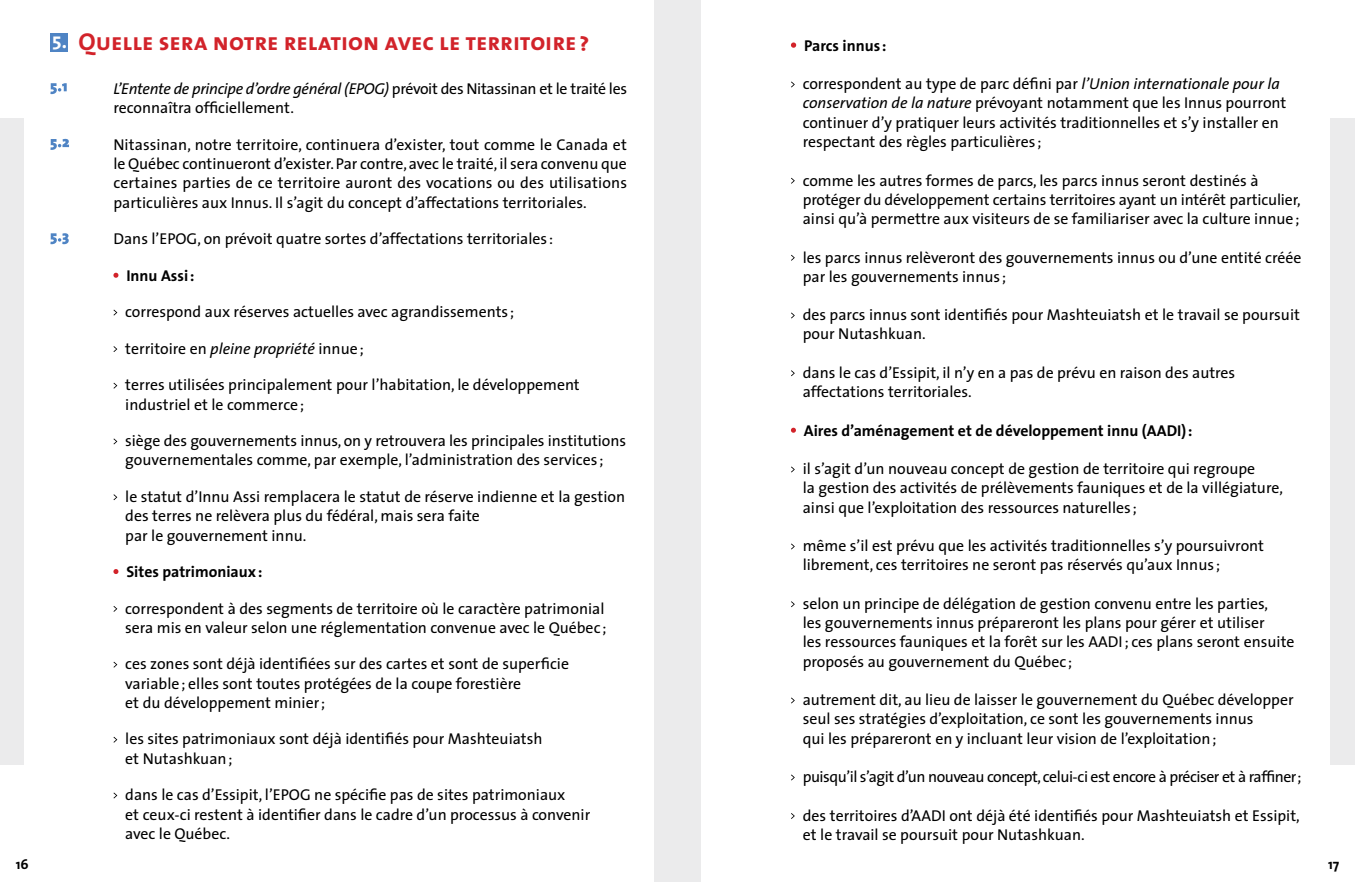
<style>
.page{position:relative;width:1355px;height:882px;background:#fff}
.page>*{position:absolute;margin:0;border:0;box-sizing:border-box;transform-origin:0 0}
.t1{font:24.5px "The Sans Bold Caps";color:#d2232a}
.t2{font:15.75px/19.2px "The Sans";color:#000}
.t3{font:700 15.75px "The Sans";color:#000}
.t4{font:15.75px "The Sans";letter-spacing:-.03em;color:#000}
.t5{font:700 14px "The Sans";color:#000}
.s1{font-family:"The Mix";font-weight:700;font-size:18.38px;color:#fff}
.s2{font-family:"The Mix";font-weight:700;font-size:20.47px;color:#fff}
.s3{font-style:italic}
</style>
<div class="page">
<div style="left:654px;top:0;width:23px;height:882px;background:#ebebec"></div>
<div style="left:677px;top:0;width:24px;height:882px;background:#ebebec"></div>
<svg style="left:791px;top:42px;width:5px;height:6px"></svg>
<svg style="left:791px;top:82px;width:4px;height:6px"></svg>
<svg style="left:791px;top:178px;width:4px;height:6px"></svg>
<svg style="left:791px;top:255px;width:4px;height:6px"></svg>
<svg style="left:791px;top:370px;width:4px;height:6px"></svg>
<svg style="left:791px;top:428px;width:5px;height:5px"></svg>
<svg style="left:791px;top:544px;width:4px;height:6px"></svg>
<svg style="left:791px;top:601px;width:4px;height:6px"></svg>
<svg style="left:791px;top:698px;width:4px;height:6px"></svg>
<svg style="left:791px;top:813px;width:4px;height:6px"></svg>
<svg style="left:50px;top:33px;width:18px;height:62px"></svg>
<svg style="left:50px;top:139px;width:19px;height:11px"></svg>
<svg style="left:50px;top:233px;width:19px;height:11px"></svg>
<svg style="left:113px;top:273px;width:5px;height:5px"></svg>
<svg style="left:113px;top:310px;width:4px;height:6px"></svg>
<svg style="left:113px;top:346px;width:4px;height:6px"></svg>
<svg style="left:113px;top:383px;width:4px;height:6px"></svg>
<svg style="left:113px;top:438px;width:4px;height:6px"></svg>
<svg style="left:113px;top:494px;width:4px;height:6px"></svg>
<svg style="left:113px;top:569px;width:5px;height:5px"></svg>
<svg style="left:113px;top:606px;width:4px;height:6px"></svg>
<svg style="left:113px;top:662px;width:4px;height:6px"></svg>
<svg style="left:113px;top:737px;width:4px;height:6px"></svg>
<svg style="left:113px;top:793px;width:4px;height:6px"></svg>
<div style="left:1330px;top:118px;width:24px;height:647px;background:#ebebec"></div>
<div style="left:0;top:118px;width:24px;height:647px;background:#ebebec"></div>
<h1 class="t1" style="left:52px;top:21px;width:538px"><span class="s1">5</span><span class="s2">.</span> Quelle sera notre relation avec le territoire ?</h1>
<p class="t2" style="left:113px;top:79px;width:515px"><span class="s3">L’Entente de principe d’ordre général (EPOG)</span> prévoit des Nitassinan et le traité les reconnaîtra officiellement.</p>
<p class="t2" style="left:113px;top:135px;width:515px;text-align:justify">Nitassinan, notre territoire, continuera d’exister, tout comme le Canada et le Québec continueront d’exister. Par contre, avec le traité, il sera convenu que certaines parties de ce territoire auront des vocations ou des utilisations particulières aux Innus. Il s’agit du concept d’affectations territoriales.</p>
<p class="t2" style="left:113px;top:229px;width:441px">Dans l’EPOG, on prévoit quatre sortes d’affectations territoriales :</p>
<p class="t3" style="left:126px;top:262px;width:70px">Innu Assi:</p>
<p class="t2" style="left:125px;top:302px;width:390px">correspond aux réserves actuelles avec agrandissements ;</p>
<p class="t2" style="left:125px;top:338px;width:240px">territoire en <span class="s3">pleine propriété</span> innue;</p>
<p class="t2" style="left:125px;top:375px;width:456px">terres utilisées principalement pour l’habitation, le développement industriel et le commerce;</p>
<p class="t2" style="left:125px;top:431px;width:502px">siège des gouvernements innus, on y retrouvera les principales institutions gouvernementales comme, par exemple, l’administration des services ;</p>
<p class="t2" style="left:125px;top:487px;width:501px">le statut d’Innu Assi remplacera le statut de réserve indienne et la gestion des terres ne relèvera plus du fédéral, mais sera faite<br>par le gouvernement innu.</p>
<p class="t3" style="left:126px;top:559px;width:138px">Sites patrimoniaux:</p>
<p class="t2" style="left:125px;top:598px;width:483px">correspondent à des segments de territoire où le caractère patrimonial sera mis en valeur selon une réglementation convenue avec le Québec ;</p>
<p class="t2" style="left:125px;top:654px;width:445px">ces zones sont déjà identifiées sur des cartes et sont de superficie variable; elles sont toutes protégées de la coupe forestière<br>et du développement minier;</p>
<p class="t2" style="left:125px;top:729px;width:419px">les sites patrimoniaux sont déjà identifiés pour Mashteuiatsh et Nutashkuan;</p>
<p class="t2" style="left:125px;top:785px;width:466px">dans le cas d’Essipit, l’EPOG ne spécifie pas de sites patrimoniaux<br>et ceux-ci restent à identifier dans le cadre d’un processus à convenir avec le Québec.</p>
<p class="t3" style="left:804px;top:32px;width:84px">Parcs innus :</p>
<p class="t2" style="left:802px;top:74px;width:485px">correspondent au type de parc défini par <span class="s3">l’Union internationale pour la conservation de la nature</span> prévoyant notamment que les Innus pourront continuer d’y pratiquer leurs activités traditionnelles et s’y installer en respectant des règles particulières ;</p>
<p class="t2" style="left:802px;top:170px;width:499px">comme les autres formes de parcs, les parcs innus seront destinés à protéger du développement certains territoires ayant un intérêt particulier, ainsi qu’à permettre aux visiteurs de se familiariser avec la culture innue;</p>
<p class="t2" style="left:802px;top:247px;width:500px">les parcs innus relèveront des gouvernements innus ou d’une entité créée par les gouvernements innus ;</p>
<p class="t2" style="left:802px;top:305px;width:499px">des parcs innus sont identifiés pour Mashteuiatsh et le travail se poursuit pour Nutashkuan.</p>
<p class="t2" style="left:802px;top:363px;width:434px">dans le cas d’Essipit, il n’y en a pas de prévu en raison des autres affectations territoriales.</p>
<p class="t3" style="left:804px;top:417px;width:390px">Aires d’aménagement et de développement innu (AADI):</p>
<p class="t2" style="left:802px;top:459px;width:482px">il s’agit d’un nouveau concept de gestion de territoire qui regroupe<br>la gestion des activités de prélèvements fauniques et de la villégiature, ainsi que l’exploitation des ressources naturelles ;</p>
<p class="t2" style="left:802px;top:536px;width:463px">même s’il est prévu que les activités traditionnelles s’y poursuivront librement, ces territoires ne seront pas réservés qu’aux Innus ;</p>
<p class="t2" style="left:802px;top:594px;width:493px">selon un principe de délégation de gestion convenu entre les parties,<br>les gouvernements innus prépareront les plans pour gérer et utiliser<br>les ressources fauniques et la forêt sur les AADI; ces plans seront ensuite proposés au gouvernement du Québec ;</p>
<p class="t2" style="left:802px;top:690px;width:492px">autrement dit, au lieu de laisser le gouvernement du Québec développer seul ses stratégies d’exploitation, ce sont les gouvernements innus<br>qui les prépareront en y incluant leur vision de l’exploitation;</p>
<p class="t4" style="left:802px;top:764px;width:500px">puisqu’il s’agit d’un nouveau concept, celui-ci est encore à préciser et à raffiner;</p>
<p class="t2" style="left:802px;top:805px;width:498px">des territoires d’AADI ont déjà été identifiés pour Mashteuiatsh et Essipit, et le travail se poursuit pour Nutashkuan.</p>
<p class="t5" style="left:16px;top:853px;width:14px">16</p>
<p class="t5" style="left:1328px;top:853px;width:13px">17</p>
</div>
